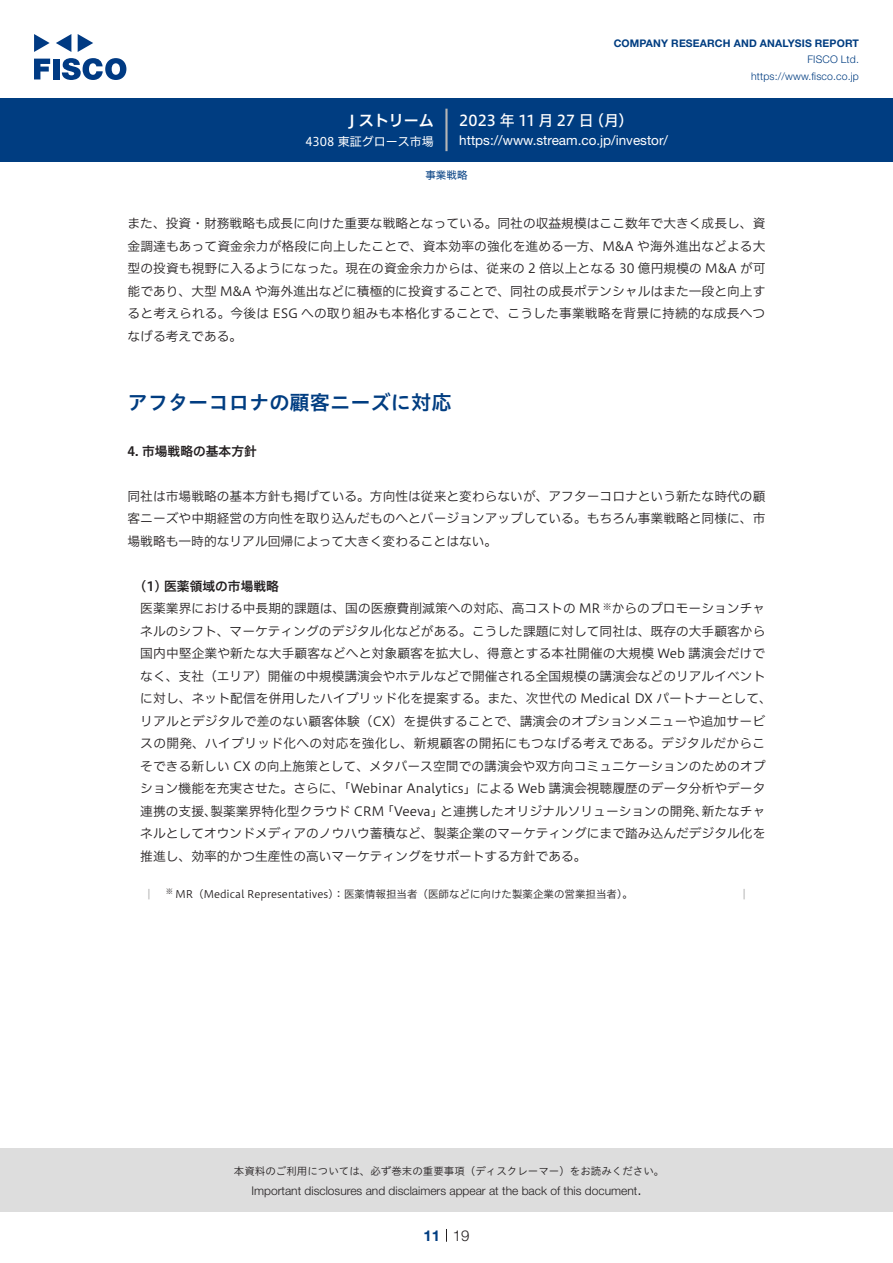
<style>
.page{position:relative;width:893px;height:1263px;background:#fff}
.page>*{position:absolute;margin:0;border:0;box-sizing:border-box;transform-origin:0 0}
.t1{font:20.25px "Hiragino UD Sans Std W6";color:#003d81}
.t2{font:15px "Hiragino UD Sans F Std N W5";letter-spacing:.005em;color:#fff}
.t3{font:15px "Hiragino UD Sans F Std N W6";color:#fff}
.t4{font:300 15px "Helvetica Neue LT Std";color:#231f20}
.t5{font:700 15px "Helvetica Neue LT Std";color:#003d81}
.t6{font:13.5px "Helvetica Neue LT Std";color:#fff}
.t7{font:12.75px/22.5px "Hiragino UD Sans F Std N W3";color:#231f20;text-align:justify}
.t8{font:12.75px "Hiragino UD Sans F Std N W3";letter-spacing:.025em;color:#231f20}
.t9{font:12.75px "Hiragino UD Sans F Std N W6";color:#231f20}
.t10{font:300 12px "Helvetica Neue LT Std";color:#231f20}
.t11{font:12px "Hiragino UD Sans F Std N W4";color:#fff}
.t12{font:10.5px "Hiragino UD Sans F Std N W3";color:#231f20}
.t13{font:10.5px "Hiragino UD Sans Std W3";color:#231f20}
.t14{font:700 10.5px "Helvetica Neue LT Std";letter-spacing:.015em;color:#003d81}
.t15{font:300 10.5px/16.5px "Helvetica Neue LT Std";letter-spacing:.015em;color:#003d81;text-align:right}
.t16{font:10.5px "Hiragino UD Sans F Std N W4";color:#003d81}
.t17{font:8.85px "Hiragino UD Sans F Std N W3";color:#231f20}
.t18{font:7.35px "Hiragino UD Sans F Std N W3";color:#231f20}
</style>
<div class="page">
<div style="left:0;top:1148px;width:893px;height:64px;background:#ddd"></div>
<svg style="left:34px;top:59px;width:16px;height:20px"></svg>
<div style="left:53px;top:59px;width:6px;height:20px;background:#003a83"></div>
<svg style="left:62px;top:58px;width:64px;height:22px"></svg>
<svg style="left:34px;top:34px;width:16px;height:18px"></svg>
<svg style="left:78px;top:34px;width:15px;height:18px"></svg>
<svg style="left:56px;top:34px;width:15px;height:18px"></svg>
<div style="left:0;top:98px;width:893px;height:64px;background:#003d81"></div>
<hr style="left:445px;top:109px;width:3px;height:42px;background:#b5b5b6">
<svg style="left:446px;top:1229px;width:1px;height:13px"></svg>
<svg style="left:148px;top:889px;width:2px;height:10px"></svg>
<svg style="left:743px;top:889px;width:2px;height:10px"></svg>
<p class="t3" style="left:349px;top:109px;width:86px">J ストリーム</p>
<p class="t11" style="left:305px;top:132px;width:130px">4308 東証グロース市場</p>
<p class="t14" style="left:614px;top:37px;width:247px">COMPANY RESEARCH AND ANALYSIS REPORT</p>
<p class="t15" style="left:751px;top:51px;width:109px">FISCO Ltd. https://www.fisco.co j p.</p>
<p class="t2" style="left:589px;top:109px;width:46px">（月(</p>
<p class="t2" style="left:459px;top:109px;width:136px">2023 年 11 月 27 日</p>
<p class="t6" style="left:459px;top:132px;width:210px">https://www.stream.co j p. /investor/</p>
<p class="t16" style="left:425px;top:167px;width:43px">事業戦略</p>
<p class="t7" style="left:128px;top:211px;width:639px">また、投資・財務戦略も成長に向けた重要な戦略となっている。同社の収益規模はここ数年で大きく成長し、資金調達もあって資金余力が格段に向上したことで、資本効率の強化を進める一方、M&amp;A や海外進出などよる大型の投資も視野に入るようになった。現在の資金余力からは、従来の 2 倍以上となる 30 億円規模の M&amp;A が可能であり、大型 M&amp;A や海外進出などに積極的に投資することで、同社の成長ポテンシャルはまた一段と向上すると考えられる。今後は ESG への取り組みも本格化することで、こうした事業戦略を背景に持続的な成長へつなげる考えである。</p>
<h1 class="t1" style="left:128px;top:386px;width:325px">アフターコロナの顧客ニーズに対応</h1>
<p class="t9" style="left:128px;top:441px;width:131px">4. 市場戦略の基本方針</p>
<p class="t7" style="left:128px;top:484px;width:639px">同社は市場戦略の基本方針も掲げている。方向性は従来と変わらないが、アフターコロナという新たな時代の顧客ニーズや中期経営の方向性を取り込んだものへとバージョンアップしている。もちろん事業戦略と同様に、市場戦略も一時的なリアル回帰によって大きく変わることはない。</p>
<p class="t9" style="left:140px;top:576px;width:140px">1( ) 医薬領域の市場戦略</p>
<p class="t7" style="left:612px;top:596px;width:155px">からのプロモーションチャ</p>
<p class="t7" style="left:140px;top:596px;width:462px">医薬業界における中長期的課題は、国の医療費削減策への対応、高コストの MR</p>
<p class="t7" style="left:140px;top:619px;width:627px">ネルのシフト、マーケティングのデジタル化などがある。こうした課題に対して同社は、既存の大手顧客から</p>
<p class="t7" style="left:140px;top:641px;width:626px">国内中堅企業や新たな大手顧客などへと対象顧客を拡大し、得意とする本社開催の大規模 Web 講演会だけで</p>
<p class="t7" style="left:140px;top:664px;width:627px">なく、支社（エリア）開催の中規模講演会やホテルなどで開催される全国規模の講演会などのリアルイベント</p>
<p class="t7" style="left:140px;top:686px;width:633px">に対し、ネット配信を併用したハイブリッド化を提案する。また、次世代の Medical DX パートナーとして、</p>
<p class="t7" style="left:140px;top:709px;width:626px">リアルとデジタルで差のない顧客体験（CX）を提供することで、講演会のオプションメニューや追加サービ</p>
<p class="t8" style="left:140px;top:734px;width:626px">スの開発、ハイブリッド化への対応を強化し、新規顧客の開拓にもつなげる考えである。デジタルだからこ</p>
<p class="t7" style="left:140px;top:754px;width:627px">そできる新しい CX の向上施策として、メタバース空間での講演会や双方向コミュニケーションのためのオプ</p>
<p class="t7" style="left:140px;top:776px;width:627px">ション機能を充実させた。さらに、「Webinar Analytics」による Web 講演会視聴履歴のデータ分析やデータ</p>
<p class="t7" style="left:702px;top:799px;width:65px">新たなチャ</p>
<p class="t17" style="left:603px;top:600px;width:10px">※</p>
<p class="t7" style="left:440px;top:799px;width:269px">と連携したオリジナルソリューションの開発、</p>
<p class="t7" style="left:381px;top:799px;width:64px">「Veeva」</p>
<p class="t7" style="left:140px;top:799px;width:627px;text-align:left">連携の支援、<br>ネルとしてオウンドメディアのノウハウ蓄積など、製薬企業のマーケティングにまで踏み込んだデジタル化を推進し、効率的かつ生産性の高いマーケティングをサポートする方針である。</p>
<p class="t12" style="left:176px;top:886px;width:459px">MR（Medical Representatives ：）医薬情報担当者（医師などに向けた製薬企業の営業担当者。(</p>
<p class="t7" style="left:210px;top:799px;width:175px">製薬業界特化型クラウド CRM</p>
<p class="t18" style="left:166px;top:885px;width:9px">※</p>
<p class="t13" style="left:234px;top:1163px;width:432px">本資料のご利用については、必ず巻末の重要事項（ディスクレーマー）をお読みください。</p>
<p class="t4" style="left:637px;top:1180px;width:6px">.</p>
<p class="t10" style="left:251px;top:1183px;width:387px">Important disclosures and disclaimers appear at the back of this document</p>
<p class="t5" style="left:423px;top:1226px;width:18px">11</p>
<p class="t4" style="left:453px;top:1226px;width:18px">19</p>
</div>
